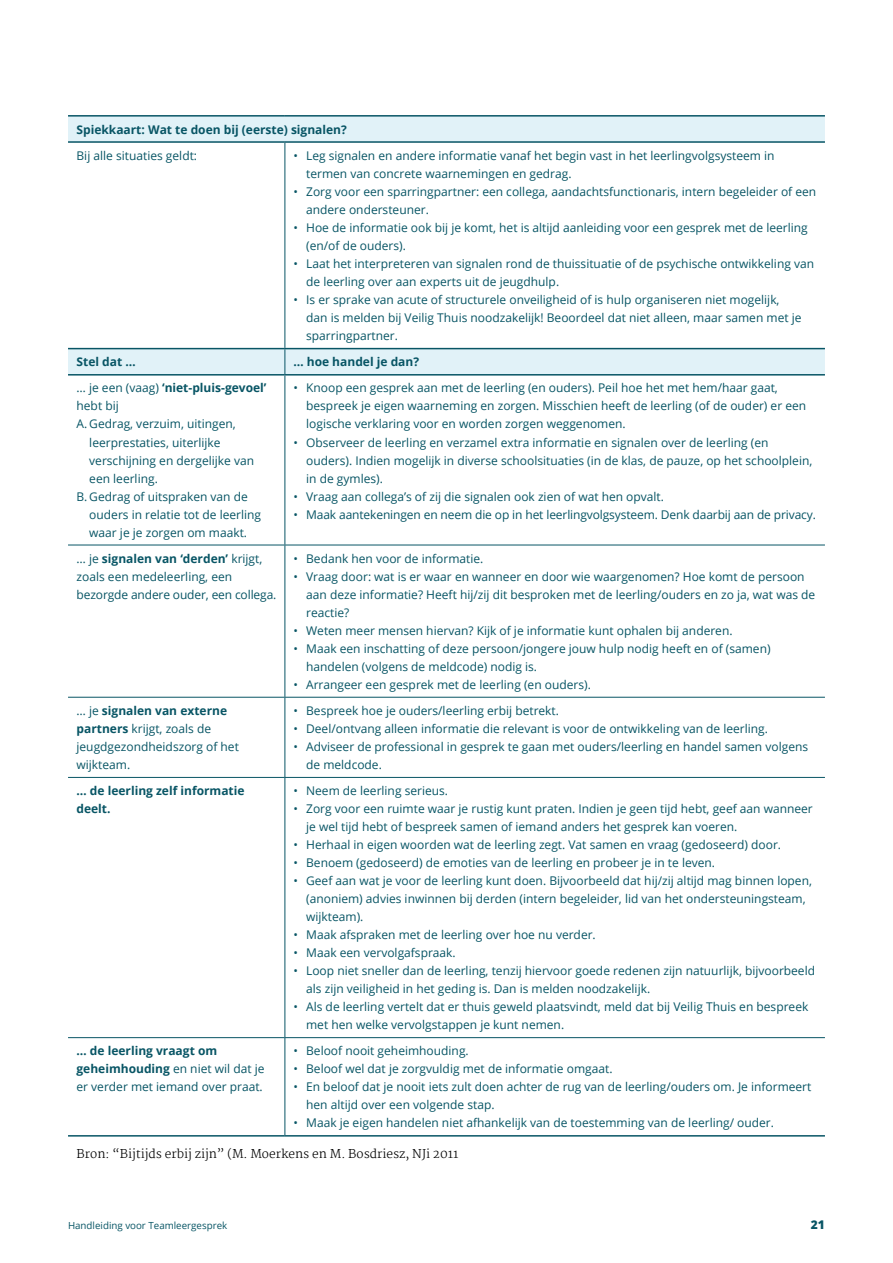
<style>
.page{position:relative;width:893px;height:1263px;background:#fff}
.page>*{position:absolute;margin:0;border:0;box-sizing:border-box;transform-origin:0 0}
.Tabel_body{font:12px/18px "Open Sans";color:#085565}
.Tabel_Bold{font:700 12px "Open Sans";color:#085565}
.Body_schreef{font:300 12px "Martel";color:#000}
.Tabel_body-2{font:700 12px/18px "Open Sans";color:#085565}
.t1{font:800 12px "Open Sans";color:#085565}
.t2{font:9.75px "Open Sans";color:#085565}
.s1{font-weight:700}
</style>
<div class="page">
<svg style="left:68px;top:117px;width:757px;height:257px"></svg>
<hr style="left:285px;top:143px;width:1px;height:205px;background:#085565">
<svg style="left:285px;top:349px;width:1px;height:25px"></svg>
<hr style="left:285px;top:376px;width:1px;height:169px;background:#085565">
<hr style="left:68px;top:545px;width:217px;height:1px;background:#085565">
<hr style="left:285px;top:545px;width:540px;height:1px;background:#085565">
<hr style="left:285px;top:545px;width:1px;height:152px;background:#085565">
<hr style="left:68px;top:697px;width:217px;height:1px;background:#085565">
<hr style="left:285px;top:697px;width:540px;height:1px;background:#085565">
<hr style="left:285px;top:698px;width:1px;height:79px;background:#085565">
<hr style="left:68px;top:777px;width:217px;height:1px;background:#085565">
<hr style="left:285px;top:777px;width:540px;height:1px;background:#085565">
<hr style="left:285px;top:778px;width:1px;height:259px;background:#085565">
<hr style="left:285px;top:1038px;width:1px;height:97px;background:#085565">
<hr style="left:68px;top:115px;width:217px;height:2px;background:#085565">
<hr style="left:285px;top:115px;width:540px;height:2px;background:#085565">
<hr style="left:68px;top:141px;width:217px;height:2px;background:#085565">
<hr style="left:285px;top:141px;width:540px;height:2px;background:#085565">
<hr style="left:68px;top:1037px;width:217px;height:1px;background:#085565">
<hr style="left:285px;top:1037px;width:540px;height:1px;background:#085565">
<hr style="left:68px;top:348px;width:217px;height:1px;background:#085565">
<hr style="left:285px;top:348px;width:540px;height:1px;background:#085565">
<hr style="left:68px;top:374px;width:217px;height:2px;background:#085565">
<hr style="left:285px;top:374px;width:540px;height:2px;background:#085565">
<hr style="left:68px;top:1135px;width:217px;height:1px;background:#085565">
<hr style="left:285px;top:1135px;width:540px;height:1px;background:#085565">
<p class="Tabel_Bold" style="left:77px;top:121px;width:272px">Spiekkaart: Wat te doen bij (eerste) signalen?</p>
<p class="Tabel_body" style="left:77px;top:146px;width:122px">Bij alle situaties geldt:</p>
<p class="Tabel_body" style="left:306px;top:146px;width:470px;text-indent:-13px">• Leg signalen en andere informatie vanaf het begin vast in het leerlingvolgsysteem in termen van concrete waarnemingen en gedrag.</p>
<p class="Tabel_body" style="left:306px;top:182px;width:512px;text-indent:-13px">• Zorg voor een sparringpartner: een collega, aandachtsfunctionaris, intern begeleider of een andere ondersteuner.</p>
<p class="Tabel_body" style="left:306px;top:218px;width:503px;text-indent:-13px">• Hoe de informatie ook bij je komt, het is altijd aanleiding voor een gesprek met de leerling (en/of de ouders).</p>
<p class="Tabel_body" style="left:306px;top:254px;width:509px;text-indent:-13px">• Laat het interpreteren van signalen rond de thuissituatie of de psychische ontwikkeling van de leerling over aan experts uit de jeugdhulp.</p>
<p class="Tabel_body" style="left:306px;top:290px;width:497px;text-indent:-13px">• Is er sprake van acute of structurele onveiligheid of is hulp organiseren niet mogelijk, dan is melden bij Veilig Thuis noodzakelijk! Beoordeel dat niet alleen, maar samen met je sparringpartner.</p>
<p class="Tabel_Bold" style="left:77px;top:353px;width:61px">Stel dat …</p>
<p class="Tabel_Bold" style="left:293px;top:353px;width:127px">… hoe handel je dan?</p>
<p class="Tabel_body" style="left:77px;top:379px;width:191px">… je een (vaag) <span class="s1">‘niet-pluis-gevoel’ </span>hebt bij</p>
<p class="Tabel_body" style="left:89px;top:415px;width:166px;text-indent:-13px">A. Gedrag, verzuim, uitingen, leerprestaties, uiterlijke verschijning en dergelijke van een leerling.</p>
<p class="Tabel_body" style="left:89px;top:487px;width:173px;text-indent:-13px">B. Gedrag of uitspraken van de ouders in relatie tot de leerling waar je je zorgen om maakt.</p>
<p class="Tabel_body" style="left:306px;top:379px;width:502px;text-indent:-13px">• Knoop een gesprek aan met de leerling (en ouders). Peil hoe het met hem/haar gaat, bespreek je eigen waarneming en zorgen. Misschien heeft de leerling (of de ouder) er een logische verklaring voor en worden zorgen weggenomen.</p>
<p class="Tabel_body" style="left:306px;top:433px;width:508px;text-indent:-13px">• Observeer de leerling en verzamel extra informatie en signalen over de leerling (en ouders). Indien mogelijk in diverse schoolsituaties (in de klas, de pauze, op het schoolplein, in de gymles).</p>
<p class="Tabel_body" style="left:293px;top:487px;width:372px">• Vraag aan collega’s of zij die signalen ook zien of wat hen opvalt.</p>
<p class="Tabel_body" style="left:293px;top:505px;width:524px">• Maak aantekeningen en neem die op in het leerlingvolgsysteem. Denk daarbij aan de privacy.</p>
<p class="Tabel_body" style="left:77px;top:549px;width:201px">… je <span class="s1">signalen van ‘derden’</span> krijgt, zoals een medeleerling, een bezorgde andere ouder, een collega.</p>
<p class="Tabel_body" style="left:293px;top:549px;width:192px">• Bedank hen voor de informatie.</p>
<p class="Tabel_body" style="left:306px;top:567px;width:511px;text-indent:-13px">• Vraag door: wat is er waar en wanneer en door wie waargenomen? Hoe komt de persoon aan deze informatie? Heeft hij/zij dit besproken met de leerling/ouders en zo ja, wat was de reactie?</p>
<p class="Tabel_body" style="left:293px;top:621px;width:441px">• Weten meer mensen hiervan? Kijk of je informatie kunt ophalen bij anderen.</p>
<p class="Tabel_body" style="left:306px;top:639px;width:466px;text-indent:-13px">• Maak een inschatting of deze persoon/jongere jouw hulp nodig heeft en of (samen) handelen (volgens de meldcode) nodig is.</p>
<p class="Tabel_body" style="left:293px;top:675px;width:299px">• Arrangeer een gesprek met de leerling (en ouders).</p>
<p class="Tabel_body" style="left:77px;top:701px;width:164px">… je <span class="s1">signalen van externe partners</span> krijgt, zoals de jeugdgezondheidszorg of het wijkteam.</p>
<p class="Tabel_body" style="left:293px;top:701px;width:267px">• Bespreek hoe je ouders/leerling erbij betrekt.</p>
<p class="Tabel_body" style="left:293px;top:719px;width:476px">• Deel/ontvang alleen informatie die relevant is voor de ontwikkeling van de leerling.</p>
<p class="Tabel_body" style="left:306px;top:737px;width:503px;text-indent:-13px">• Adviseer de professional in gesprek te gaan met ouders/leerling en handel samen volgens de meldcode.</p>
<p class="Tabel_body-2" style="left:77px;top:781px;width:170px">… de leerling zelf informatie deelt.</p>
<p class="Tabel_body" style="left:293px;top:781px;width:156px">• Neem de leerling serieus.</p>
<p class="Tabel_body" style="left:306px;top:799px;width:508px;text-indent:-13px">• Zorg voor een ruimte waar je rustig kunt praten. Indien je geen tijd hebt, geef aan wanneer je wel tijd hebt of bespreek samen of iemand anders het gesprek kan voeren.</p>
<p class="Tabel_body" style="left:293px;top:835px;width:489px">• Herhaal in eigen woorden wat de leerling zegt. Vat samen en vraag (gedoseerd) door.</p>
<p class="Tabel_body" style="left:293px;top:853px;width:423px">• Benoem (gedoseerd) de emoties van de leerling en probeer je in te leven.</p>
<p class="Tabel_body" style="left:306px;top:871px;width:507px;text-indent:-13px">• Geef aan wat je voor de leerling kunt doen. Bijvoorbeeld dat hij/zij altijd mag binnen lopen, (anoniem) advies inwinnen bij derden (intern begeleider, lid van het ondersteuningsteam, wijkteam).</p>
<p class="Tabel_body" style="left:293px;top:925px;width:304px">• Maak afspraken met de leerling over hoe nu verder.</p>
<p class="Tabel_body" style="left:293px;top:943px;width:164px">• Maak een vervolgafspraak.</p>
<p class="Tabel_body" style="left:306px;top:961px;width:510px;text-indent:-13px">• Loop niet sneller dan de leerling, tenzij hiervoor goede redenen zijn natuurlijk, bijvoorbeeld als zijn veiligheid in het geding is. Dan is melden noodzakelijk.</p>
<p class="Tabel_body" style="left:306px;top:997px;width:504px;text-indent:-13px">• Als de leerling vertelt dat er thuis geweld plaatsvindt, meld dat bij Veilig Thuis en bespreek met hen welke vervolgstappen je kunt nemen.</p>
<p class="Tabel_body" style="left:77px;top:1042px;width:189px"><span class="s1">… de leerling vraagt om geheimhouding</span> en niet wil dat je er verder met iemand over praat.</p>
<p class="Tabel_body" style="left:293px;top:1042px;width:177px">• Beloof nooit geheimhouding.</p>
<p class="Tabel_body" style="left:293px;top:1060px;width:321px">• Beloof wel dat je zorgvuldig met de informatie omgaat.</p>
<p class="Tabel_body" style="left:306px;top:1078px;width:507px;text-indent:-13px">• En beloof dat je nooit iets zult doen achter de rug van de leerling/ouders om. Je informeert hen altijd over een volgende stap.</p>
<p class="Tabel_body" style="left:293px;top:1114px;width:482px">• Maak je eigen handelen niet afhankelijk van de toestemming van de leerling/ ouder.</p>
<p class="Body_schreef" style="left:77px;top:1147px;width:384px">Bron: “Bijtijds erbij zijn” (M. Moerkens en M. Bosdriesz, NJi 2011</p>
<p class="t2" style="left:68px;top:1218px;width:161px">Handleiding voor Teamleergesprek</p>
<p class="t1" style="left:811px;top:1216px;width:16px">21</p>
</div>
